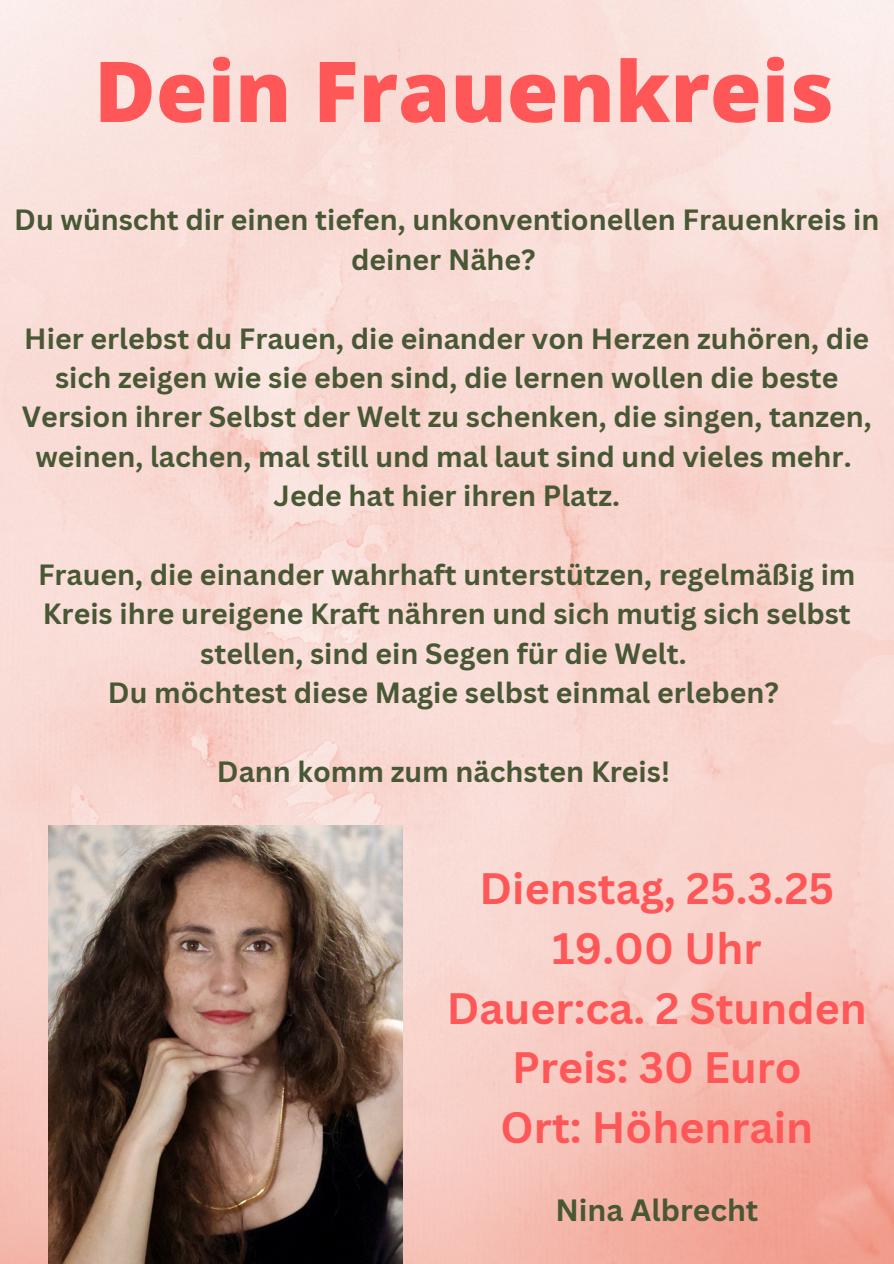
<style>
.page{position:relative;width:894px;height:1264px;background:#fff}
.page>*{position:absolute;margin:0;border:0;box-sizing:border-box;transform-origin:0 0}
.t1{font:800 84px "Open Sans";color:#ff5757}
.t2{font:700 42.75px/59.7px "Canva Sans";color:#ff5757;text-align:center}
.t3{font:700 30px "Canva Sans";color:#485734}
.t4{font:700 28.5px/39.3px "Canva Sans";color:#485734;text-align:center}
</style>
<div class="page">
<img style="left:0;top:0;width:893px;height:1263px">
<img style="left:48px;top:825px;width:354px;height:438px">
<h1 class="t1" style="left:94px;top:32px;width:741px">Dein Frauenkreis</h1>
<p class="t4" style="left:14px;top:200px;width:866px">Du wünscht dir einen tiefen, unkonventionellen Frauenkreis in deiner Nähe?</p>
<p class="t4" style="left:22px;top:318px;width:850px">Hier erlebst du Frauen, die einander von Herzen zuhören, die sich zeigen wie sie eben sind, die lernen wollen die beste Version ihrer Selbst der Welt zu schenken, die singen, tanzen, weinen, lachen, mal still und mal laut sind und vieles mehr.</p>
<p class="t4" style="left:273px;top:475px;width:348px">Jede hat hier ihren Platz.</p>
<p class="t4" style="left:38px;top:554px;width:818px">Frauen, die einander wahrhaft unterstützen, regelmäßig im<br>Kreis ihre ureigene Kraft nähren und sich mutig sich selbst stellen, sind ein Segen für die Welt.</p>
<p class="t4" style="left:108px;top:672px;width:672px">Du möchtest diese Magie selbst einmal erleben?</p>
<p class="t4" style="left:217px;top:751px;width:454px">Dann komm zum nächsten Kreis!</p>
<p class="t2" style="left:447px;top:858px;width:421px">Dienstag, 25.3.25<br>19.00 Uhr<br>Dauer:ca. 2 Stunden<br>Preis: 30 Euro<br>Ort: Höhenrain</p>
<h2 class="t3" style="left:555px;top:1189px;width:205px">Nina Albrecht</h2>
</div>
